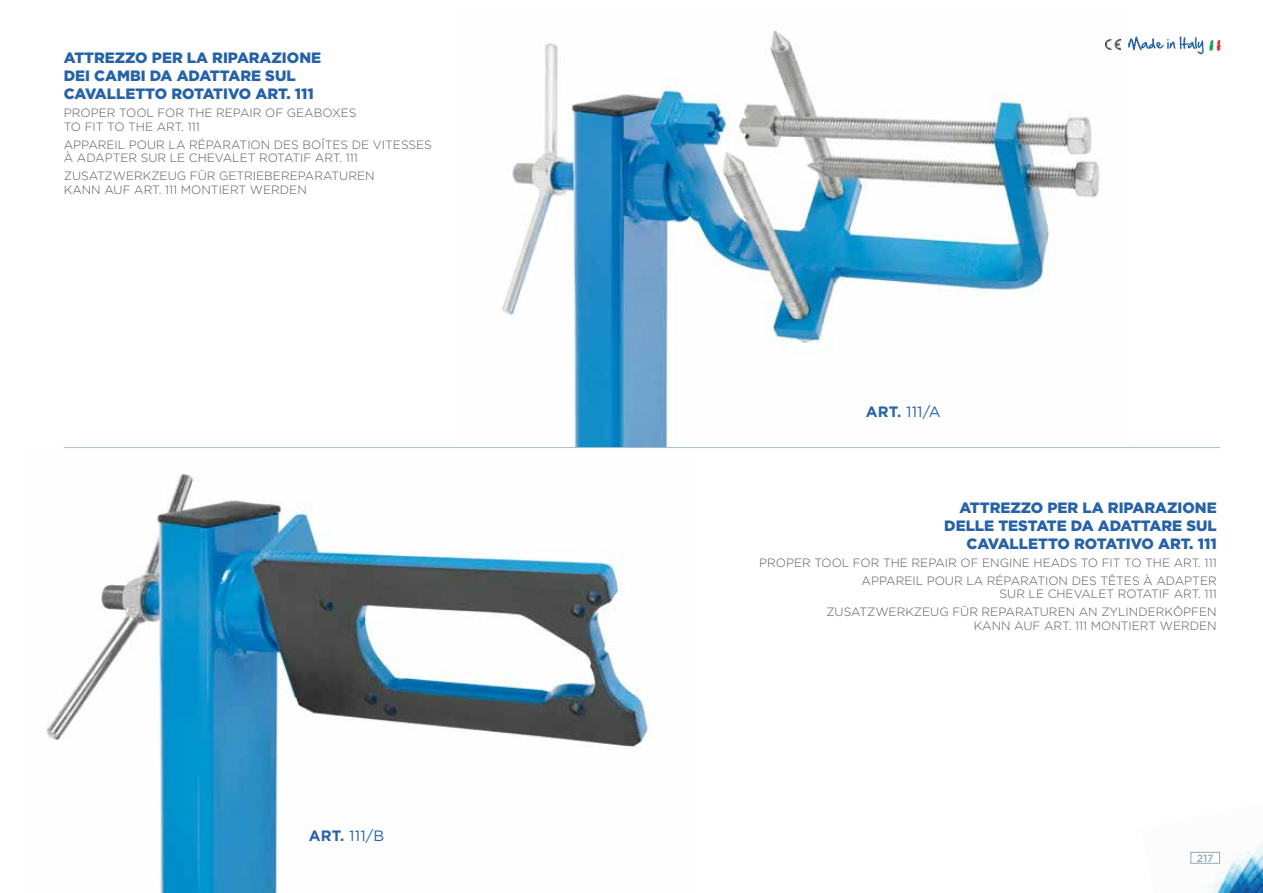
<style>
.page{position:relative;width:1263px;height:893px;background:#fff}
.page>*{position:absolute;margin:0;border:0;box-sizing:border-box;transform-origin:0 0}
.t1{font:900 15px "Gotham";color:#2562a8}
.t2{font:15px "Gotham";letter-spacing:.01em;color:#2562a8}
.t3{font:300 12px "Gotham";color:#58585a}
.t4{font:500 10.5px "Gotham";color:#94a8b2}
.s1{font-weight:700}
</style>
<div class="page">
<img style="left:1190px;top:844px;width:73px;height:49px">
<svg style="left:1128px;top:36px;width:75px;height:18px"></svg>
<svg style="left:1209px;top:40px;width:12px;height:11px"></svg>
<div style="left:1191px;top:852px;width:29px;height:11px;background:#fff;border:1px solid #94a8b2"></div>
<img style="left:502px;top:30px;width:619px;height:417px">
<svg style="left:45px;top:474px;width:606px;height:419px"></svg>
<hr style="left:64px;top:447px;width:1156px;height:1px;background:#a8beca">
<p class="t1" style="left:64px;top:49px;width:22px">ATTRE</p>
<p class="t1" style="left:115px;top:49px;width:135px">ZZO PER LA RI PARA</p>
<p class="t1" style="left:271px;top:49px;width:21px">ZIONE</p>
<p class="t1" style="left:64px;top:67px;width:10px">DEI</p>
<p class="t1" style="left:94px;top:67px;width:13px">CAM</p>
<p class="t1" style="left:130px;top:67px;width:59px">BIDA ADATTARE</p>
<p class="t1" style="left:265px;top:67px;width:31px">SUL</p>
<p class="t1" style="left:64px;top:85px;width:12px">CAVALLETTO</p>
<p class="t1" style="left:171px;top:85px;width:11px">ROTATIVO</p>
<p class="t1" style="left:255px;top:85px;width:60px">ART. 111</p>
<p class="t3" style="left:64px;top:107px;width:18px">PROPER</p>
<p class="t3" style="left:119px;top:107px;width:10px">TOOL</p>
<p class="t3" style="left:158px;top:107px;width:10px">FOR</p>
<p class="t3" style="left:188px;top:107px;width:9px">THE</p>
<p class="t3" style="left:216px;top:107px;width:9px">REPAIR</p>
<p class="t3" style="left:265px;top:107px;width:32px">OF GEABOXES</p>
<p class="t3" style="left:64px;top:120px;width:28px">TO FIT</p>
<p class="t3" style="left:107px;top:120px;width:30px">TO THE</p>
<p class="t3" style="left:157px;top:120px;width:45px">ART. 111</p>
<p class="t3" style="left:64px;top:138px;width:18px">APPAREIL</p>
<p class="t3" style="left:129px;top:138px;width:10px">POUR</p>
<p class="t3" style="left:169px;top:138px;width:46px">LA RÉPARATION</p>
<p class="t3" style="left:274px;top:138px;width:9px">DES</p>
<p class="t3" style="left:303px;top:138px;width:31px">BOÎTES</p>
<p class="t3" style="left:352px;top:138px;width:30px">DE VITESSES</p>
<p class="t3" style="left:64px;top:152px;width:23px">À ADAPTER</p>
<p class="t3" style="left:141px;top:152px;width:10px">SUR</p>
<p class="t3" style="left:170px;top:152px;width:29px">LE CHEVALET</p>
<p class="t3" style="left:259px;top:152px;width:9px">ROTATIF</p>
<p class="t3" style="left:315px;top:152px;width:45px">ART. 111</p>
<p class="t3" style="left:64px;top:170px;width:18px">ZUSATZ</p>
<p class="t3" style="left:113px;top:170px;width:23px">WERKZEUG</p>
<p class="t3" style="left:190px;top:170px;width:48px">FÜR GETRIEBEREPARATUREN</p>
<p class="t3" style="left:64px;top:183px;width:19px">KANN</p>
<p class="t3" style="left:104px;top:183px;width:10px">AUF</p>
<p class="t3" style="left:134px;top:183px;width:56px">ART. 111 MONTIERT</p>
<p class="t3" style="left:250px;top:183px;width:23px">WERDEN</p>
<p class="t2" style="left:309px;top:827px;width:77px"><span class="s1">Art.</span> 111/B</p>
<p class="t2" style="left:866px;top:403px;width:76px"><span class="s1">Art.</span> 111/A</p>
<p class="t1" style="left:959px;top:499px;width:22px">ATTRE</p>
<p class="t1" style="left:1010px;top:499px;width:135px">ZZO PER LA RI PARA</p>
<p class="t1" style="left:1167px;top:499px;width:21px">ZIONE</p>
<p class="t1" style="left:944px;top:517px;width:11px">DELLE</p>
<p class="t1" style="left:998px;top:517px;width:11px">TESTATE</p>
<p class="t1" style="left:1071px;top:517px;width:39px">DA ADATTARE</p>
<p class="t1" style="left:1186px;top:517px;width:31px">SUL</p>
<p class="t1" style="left:966px;top:535px;width:12px">CAVALLETTO</p>
<p class="t1" style="left:1074px;top:535px;width:11px">ROTATIVO</p>
<p class="t1" style="left:1158px;top:535px;width:60px">ART. 111</p>
<p class="t3" style="left:759px;top:556px;width:18px">PROPER</p>
<p class="t3" style="left:814px;top:556px;width:10px">TOOL</p>
<p class="t3" style="left:853px;top:556px;width:10px">FOR</p>
<p class="t3" style="left:883px;top:556px;width:9px">THE</p>
<p class="t3" style="left:911px;top:556px;width:9px">REPAIR</p>
<p class="t3" style="left:960px;top:556px;width:31px">OF ENGINE</p>
<p class="t3" style="left:1033px;top:556px;width:10px">HEADS</p>
<p class="t3" style="left:1081px;top:556px;width:28px">TO FIT</p>
<p class="t3" style="left:1124px;top:556px;width:30px">TO THE</p>
<p class="t3" style="left:1174px;top:556px;width:45px">ART. 111</p>
<p class="t3" style="left:861px;top:574px;width:18px">APPAREIL</p>
<p class="t3" style="left:927px;top:574px;width:10px">POUR</p>
<p class="t3" style="left:966px;top:574px;width:46px">LA RÉPARATION</p>
<p class="t3" style="left:1072px;top:574px;width:9px">DES</p>
<p class="t3" style="left:1100px;top:574px;width:25px">TÊTES</p>
<p class="t3" style="left:1143px;top:574px;width:23px">À ADAPTER</p>
<p class="t3" style="left:999px;top:587px;width:10px">SUR</p>
<p class="t3" style="left:1028px;top:587px;width:29px">LE CHEVALET</p>
<p class="t3" style="left:1118px;top:587px;width:9px">ROTATIF</p>
<p class="t3" style="left:1174px;top:587px;width:45px">ART. 111</p>
<p class="t3" style="left:826px;top:605px;width:18px">ZUSATZ</p>
<p class="t3" style="left:875px;top:605px;width:23px">WERKZEUG</p>
<p class="t3" style="left:952px;top:605px;width:48px">FÜR REPARATUREN</p>
<p class="t3" style="left:1079px;top:605px;width:49px">AN ZYLINDERKÖPFEN</p>
<p class="t3" style="left:974px;top:619px;width:19px">KANN</p>
<p class="t3" style="left:1014px;top:619px;width:10px">AUF</p>
<p class="t3" style="left:1044px;top:619px;width:56px">ART. 111 MONTIERT</p>
<p class="t3" style="left:1160px;top:619px;width:23px">WERDEN</p>
<p class="t4" style="left:1197px;top:852px;width:18px">217</p>
</div>
